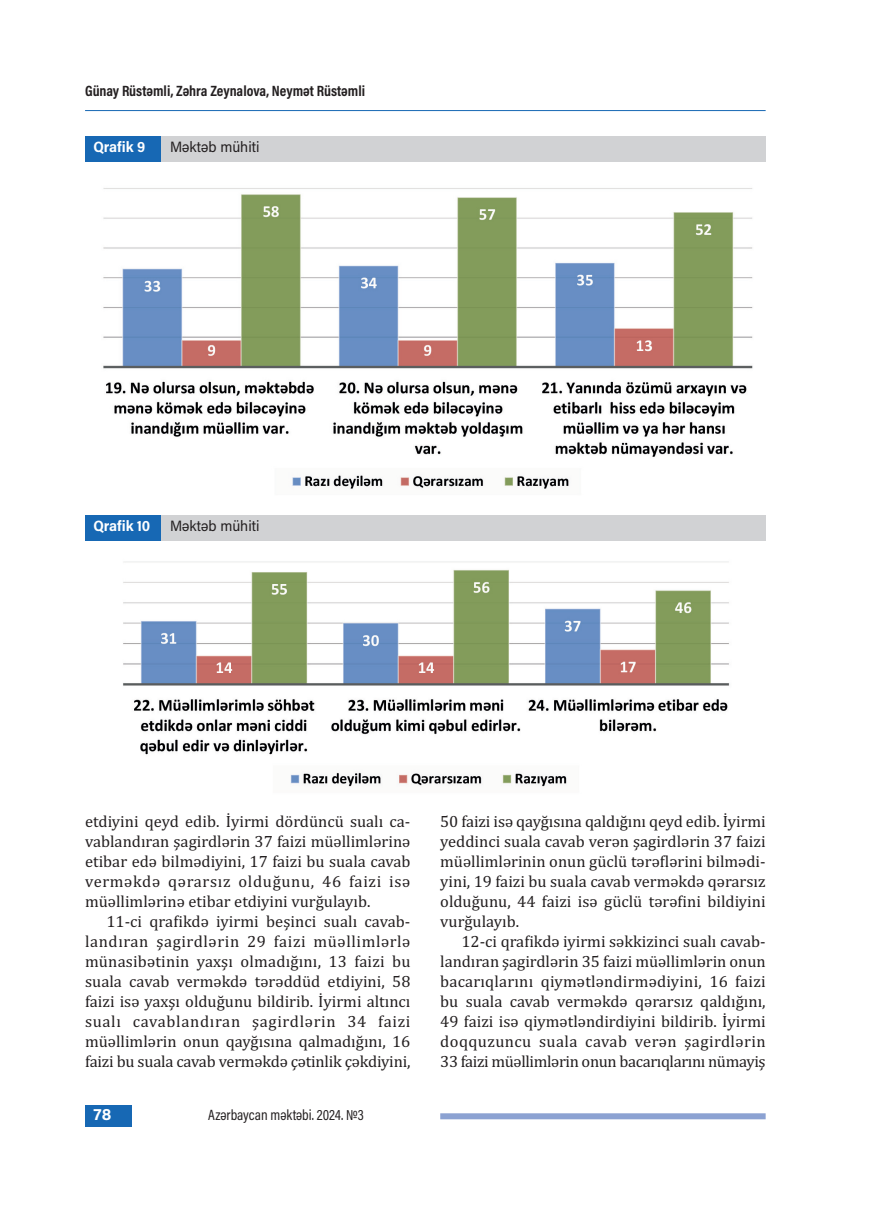
<style>
.page{position:relative;width:872px;height:1212px;background:#fff}
.page>*{position:absolute;margin:0;border:0;box-sizing:border-box;transform-origin:0 0}
.t1{font:16.5px/20px "Cambria";color:#231f20;text-align:justify}
.t2{font:700 16.5px "Acumin Pro";color:#fff}
.t3{font:700 15px "Acumin Pro Cond";color:#231f20}
.t4{font:15px "Acumin Pro Cond";color:#231f20}
.t5{font:15px "Acumin Pro Semi Cond";color:#231f20}
.t6{font:700 15px "Acumin Pro Semi Cond";letter-spacing:-.005em;color:#fff}
</style>
<div class="page">
<hr style="left:85px;top:110px;width:680px;height:1px;background:#1768b4">
<div style="left:85px;top:1106px;width:47px;height:21px;background:#1768b4"></div>
<div style="left:440px;top:1113px;width:325px;height:6px;background:#8ca2d2"></div>
<div style="left:85px;top:136px;width:77px;height:26px;background:#1768b4"></div>
<div style="left:162px;top:136px;width:603px;height:26px;background:#d1d2d4"></div>
<img style="left:103px;top:188px;width:650px;height:301px">
<div style="left:85px;top:515px;width:77px;height:26px;background:#1768b4"></div>
<div style="left:162px;top:515px;width:603px;height:26px;background:#d1d2d4"></div>
<img style="left:123px;top:561px;width:607px;height:226px">
<p class="t3" style="left:85px;top:85px;width:281px">Günay Rüstəmli, Zəhra Zeynalova, Neymət Rüstəmli</p>
<p class="t6" style="left:94px;top:141px;width:53px">Qrafik 9</p>
<p class="t5" style="left:170px;top:141px;width:91px">Məktəb mühiti</p>
<p class="t6" style="left:94px;top:520px;width:58px">Qrafik 10</p>
<p class="t5" style="left:170px;top:520px;width:91px">Məktəb mühiti</p>
<p class="t1" style="left:85px;top:812px;width:327px">etdiyini qeyd edib. İyirmi dördüncü sualı ca&shy;vablandıran şagirdlərin 37 faizi müəllimlərinə etibar edə bilmədiyini, 17 faizi bu suala cavab verməkdə qərarsız olduğunu, 46 faizi isə müəllimlərinə etibar etdiyini vurğulayıb.</p>
<p class="t1" style="left:85px;top:911px;width:327px;text-indent:21px">11-ci qrafikdə iyirmi beşinci sualı cavab&shy;landıran şagirdlərin 29 faizi müəllimlərlə münasibətinin yaxşı olmadığını, 13 faizi bu suala cavab verməkdə tərəddüd etdiyini, 58 faizi isə yaxşı olduğunu bildirib. İyirmi altıncı sualı cavablandıran şagirdlərin 34 faizi müəllimlərin onun qayğısına qalmadığını, 16 faizi bu suala cavab verməkdə çətinlik çəkdiyini,</p>
<p class="t2" style="left:94px;top:1108px;width:19px">78</p>
<p class="t4" style="left:208px;top:1109px;width:157px">Azərbaycan məktəbi. 2024. №3</p>
<p class="t1" style="left:440px;top:812px;width:327px">50 faizi isə qayğısına qaldığını qeyd edib. İyirmi yeddinci suala cavab verən şagirdlərin 37 faizi müəllimlərinin onun güclü tərəflərini bilmədi&shy;yini, 19 faizi bu suala cavab verməkdə qərarsız olduğunu, 44 faizi isə güclü tərəfini bildiyini vurğulayıb.</p>
<p class="t1" style="left:440px;top:931px;width:327px;text-indent:21px">12-ci qrafikdə iyirmi səkkizinci sualı cavab&shy;landıran şagirdlərin 35 faizi müəllimlərin onun bacarıqlarını qiymətləndirmədiyini, 16 faizi bu suala cavab verməkdə qərarsız qaldığını, 49 faizi isə qiymətləndirdiyini bildirib. İyirmi doqquzuncu suala cavab verən şagirdlərin 33 faizi müəllimlərin onun bacarıqlarını nümayiş</p>
</div>
